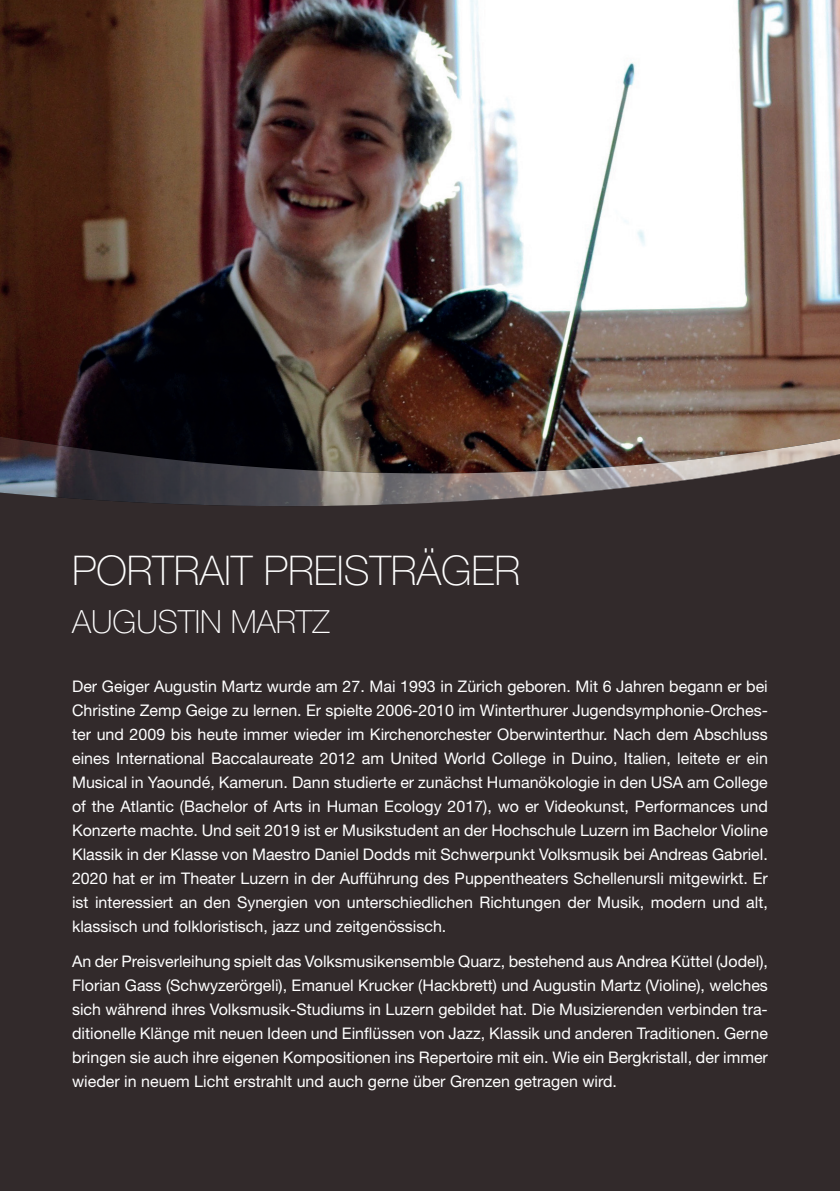
<style>
.page{position:relative;width:840px;height:1191px;background:#fff}
.page>*{position:absolute;margin:0;border:0;box-sizing:border-box;transform-origin:0 0}
.t1{font:100 41px "Helvetica Neue LT Pro";color:#fff}
.t2{font:100 32px "Helvetica Neue LT Pro";color:#fff}
.t3{font:16px/24px "Helvetica Neue LT Pro";color:#fff;text-align:justify}
</style>
<div class="page">
<div style="left:0;top:0;width:839px;height:1191px;background:#322a2b"></div>
<img style="left:0;top:0;width:839px;height:437px">
<img style="left:0;top:437px;width:839px;height:69px">
<h1 class="t1" style="left:72px;top:546px;width:449px">PORTRAIT PREISTRÄGER</h1>
<h2 class="t2" style="left:72px;top:602px;width:259px">AUGUSTIN MARTZ</h2>
<p class="t3" style="left:72px;top:674px;width:697px">Der Geiger Augustin Martz wurde am 27. Mai 1993 in Zürich geboren. Mit 6 Jahren begann er bei Christine Zemp Geige zu lernen. Er spielte 2006-2010 im Winterthurer Jugendsymphonie-Orches&shy;ter und 2009 bis heute immer wieder im Kirchenorchester Oberwinterthur. Nach dem Abschluss eines International Baccalaureate 2012 am United World College in Duino, Italien, leitete er ein Musical in Yaoundé, Kamerun. Dann studierte er zunächst Humanökologie in den USA am College of the Atlantic (Bachelor of Arts in Human Ecology 2017), wo er Videokunst, Performances und Konzerte machte. Und seit 2019 ist er Musikstudent an der Hochschule Luzern im Bachelor Violine Klassik in der Klasse von Maestro Daniel Dodds mit Schwerpunkt Volksmusik bei Andreas Gabriel.<br>2020 hat er im Theater Luzern in der Aufführung des Puppentheaters Schellenursli mitgewirkt. Er ist interessiert an den Synergien von unterschiedlichen Richtungen der Musik, modern und alt, klassisch und folkloristisch, jazz und zeitgenössisch.</p>
<p class="t3" style="left:72px;top:949px;width:697px">An der Preisverleihung spielt das Volksmusikensemble Quarz, bestehend aus Andrea Küttel (Jodel), Florian Gass (Schwyzerörgeli), Emanuel Krucker (Hackbrett) und Augustin Martz (Violine), welches sich während ihres Volksmusik-Studiums in Luzern gebildet hat. Die Musizierenden verbinden tra&shy;ditionelle Klänge mit neuen Ideen und Einflüssen von Jazz, Klassik und anderen Traditionen. Gerne bringen sie auch ihre eigenen Kompositionen ins Repertoire mit ein. Wie ein Bergkristall, der immer wieder in neuem Licht erstrahlt und auch gerne über Grenzen getragen wird.</p>
</div>
